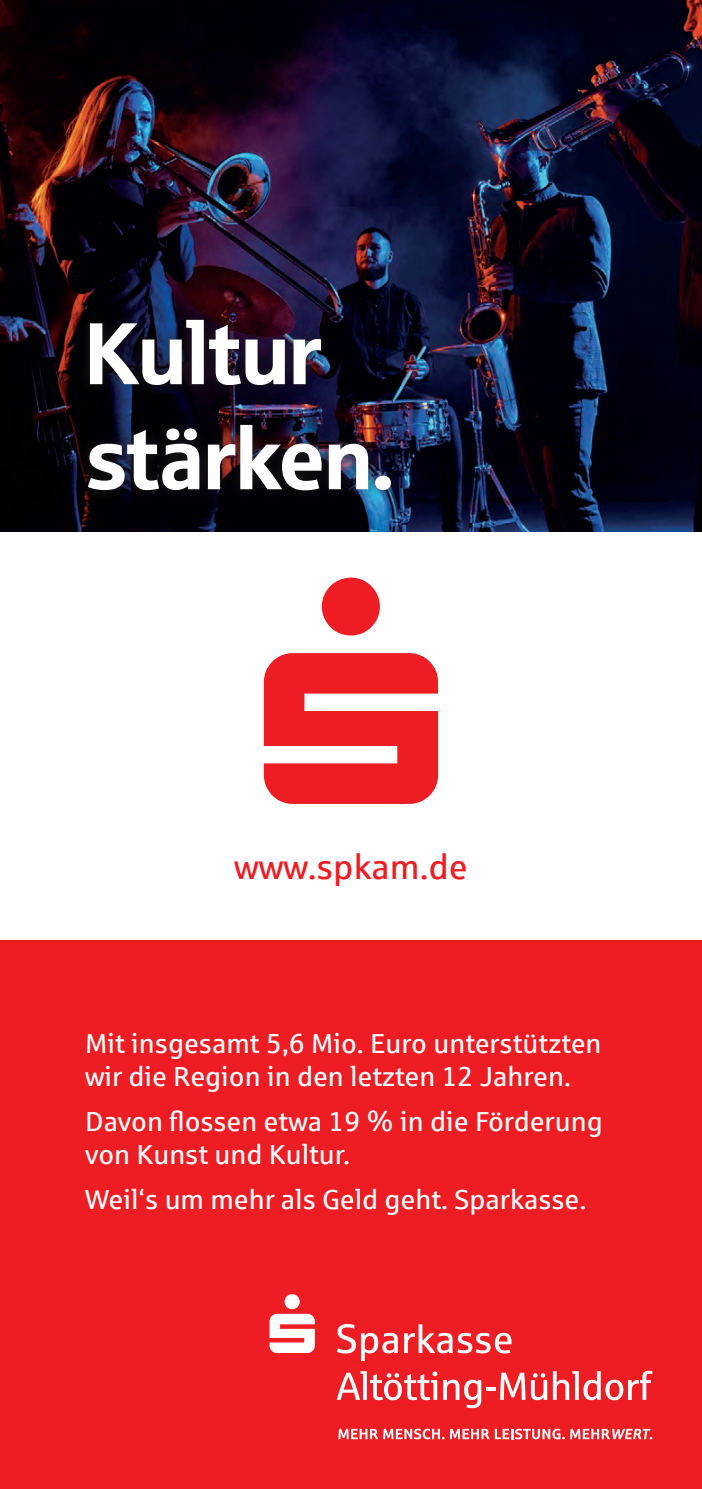
<style>
.page{position:relative;width:702px;height:1489px;background:#fff}
.page>*{position:absolute;margin:0;border:0;box-sizing:border-box;transform-origin:0 0}
.t1{font:87.5px/105px "Sparkasse Head";color:#fff}
.t2{font:35px "Sparkasse Rg";color:#ee1d23}
.t3{font:27.5px/33px "Sparkasse Rg";color:#fff}
</style>
<div class="page">
<div style="left:0;top:940px;width:702px;height:548px;background:#ee1d23"></div>
<img style="left:0;top:0;width:702px;height:531px">
<div style="left:75px;top:307px;width:329px;height:196px;background:#231f20;opacity:.75"></div>
<svg style="left:269px;top:1294px;width:46px;height:58px"></svg>
<svg style="left:337px;top:1324px;width:61px;height:36px"></svg>
<svg style="left:404px;top:1324px;width:107px;height:29px"></svg>
<svg style="left:337px;top:1371px;width:100px;height:29px"></svg>
<svg style="left:443px;top:1372px;width:82px;height:35px"></svg>
<svg style="left:531px;top:1373px;width:16px;height:26px"></svg>
<svg style="left:553px;top:1370px;width:99px;height:30px"></svg>
<svg style="left:338px;top:1428px;width:106px;height:11px"></svg>
<svg style="left:450px;top:1428px;width:39px;height:10px"></svg>
<svg style="left:495px;top:1428px;width:157px;height:11px"></svg>
<h1 class="t1" style="left:85px;top:298px;width:310px">Kultur stärken.</h1>
<p class="t2" style="left:234px;top:845px;width:235px">www.spkam.de</p>
<p class="t3" style="left:85px;top:1026px;width:518px">Mit insgesamt 5,6 Mio. Euro unterstützten wir die Region in den letzten 12 Jahren.</p>
<p class="t3" style="left:85px;top:1104px;width:519px">Davon flossen etwa 19 % in die Förderung von Kunst und Kultur.</p>
<p class="t3" style="left:85px;top:1182px;width:502px">Weil‘s um mehr als Geld geht. Sparkasse.</p>
</div>
